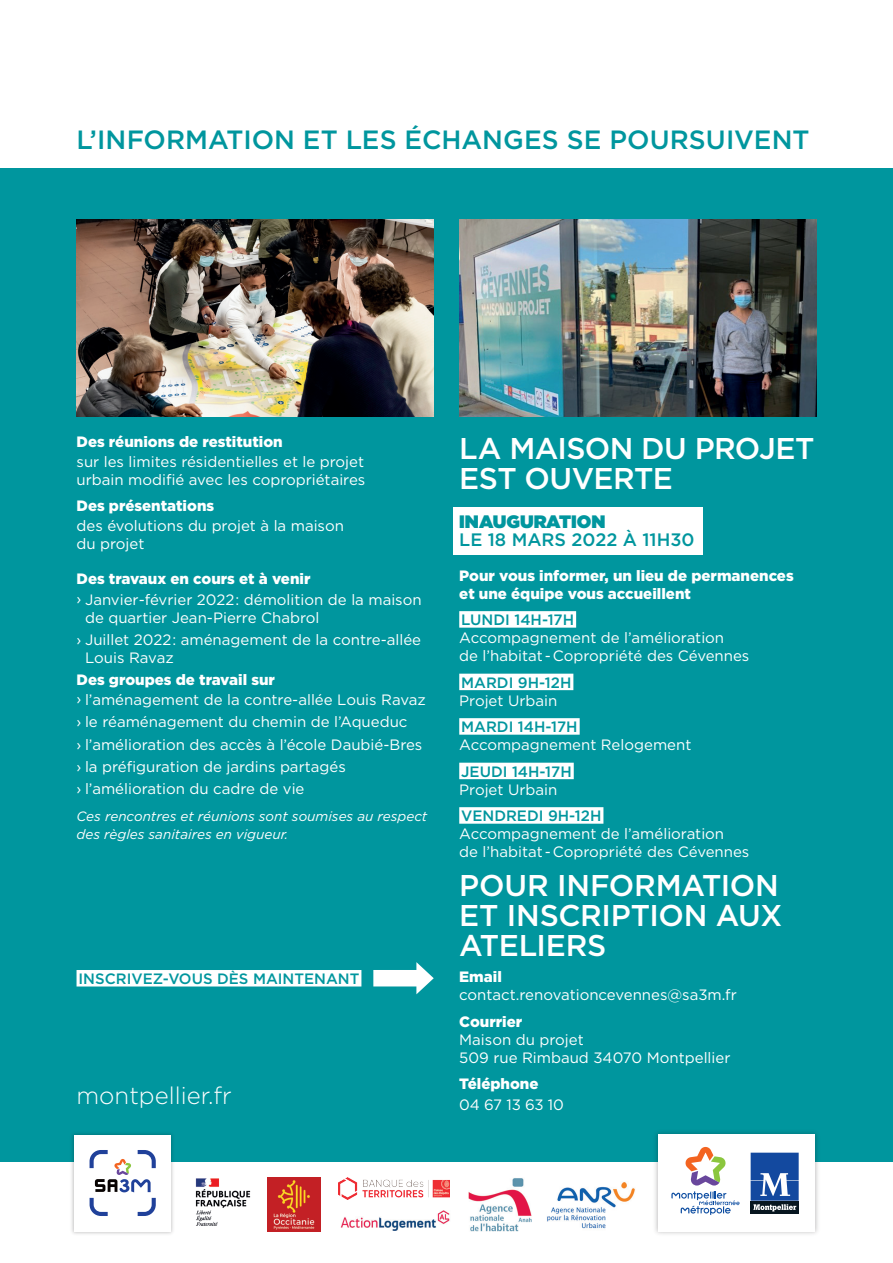
<style>
.page{position:relative;width:893px;height:1263px;background:#fff}
.page>*{position:absolute;margin:0;border:0;box-sizing:border-box;transform-origin:0 0}
.t1{font:500 30px/30px "Gotham";letter-spacing:-.015em;color:#fff}
.t2{font:500 26.4px "Gotham";letter-spacing:.005em;color:#00969e}
.t3{font:300 24px "Gotham";color:#fff}
.t4{font:500 18px "Gotham";color:#00969e}
.t5{font:900 18px "Gotham";color:#00969e}
.t6{font:15px/18px "Gotham";color:#fff}
.t7{font:900 15px/18px "Gotham";color:#fff}
.t8{font:500 15px "Gotham";color:#00969e}
.t9{font:italic 13.5px/18px "Gotham";color:#fff}
</style>
<div class="page">
<div style="left:0;top:169px;width:893px;height:993px;background:#00969e"></div>
<div style="left:454px;top:507px;width:249px;height:48px;background:#fff"></div>
<img style="left:459px;top:220px;width:357px;height:196px">
<img style="left:77px;top:220px;width:357px;height:196px">
<img style="left:71px;top:1133px;width:102px;height:101px">
<svg style="left:74px;top:1135px;width:97px;height:96px"></svg>
<img style="left:267px;top:1178px;width:54px;height:53px">
<img style="left:195px;top:1178px;width:56px;height:48px">
<img style="left:655px;top:1132px;width:163px;height:102px">
<svg style="left:658px;top:1134px;width:157px;height:97px"></svg>
<img style="left:468px;top:1178px;width:64px;height:53px">
<img style="left:547px;top:1182px;width:88px;height:47px">
<img style="left:338px;top:1177px;width:112px;height:23px">
<img style="left:340px;top:1210px;width:110px;height:21px">
<div style="left:459px;top:611px;width:117px;height:17px;background:#fff"></div>
<div style="left:459px;top:674px;width:114px;height:16px;background:#fff"></div>
<div style="left:459px;top:718px;width:121px;height:17px;background:#fff"></div>
<div style="left:459px;top:763px;width:115px;height:16px;background:#fff"></div>
<div style="left:459px;top:807px;width:144px;height:17px;background:#fff"></div>
<div style="left:77px;top:970px;width:284px;height:16px;background:#fff"></div>
<div style="left:373px;top:970px;width:50px;height:16px;background:#fff"></div>
<svg style="left:416px;top:962px;width:18px;height:32px"></svg>
<h2 class="t2" style="left:77px;top:122px;width:734px">L’INFORMATION ET LES ÉCHANGES SE POURSUIVENT</h2>
<p class="t7" style="left:77px;top:432px;width:208px">Des réunions de restitution</p>
<p class="t6" style="left:77px;top:452px;width:290px">sur les limites résidentielles et le projet urbain modifié avec les copropriétaires</p>
<p class="t7" style="left:77px;top:497px;width:139px">Des présentations</p>
<p class="t6" style="left:77px;top:517px;width:269px">des évolutions du projet à la maison du projet</p>
<p class="t7" style="left:77px;top:569px;width:235px">Des travaux en cours et à venir</p>
<p class="t6" style="left:85px;top:590px;width:338px;text-indent:-9px">› Janvier-février 2022 : démolition de la maison de quartier Jean-Pierre Chabrol</p>
<p class="t6" style="left:85px;top:630px;width:338px;text-indent:-9px">› Juillet 2022 : aménagement de la contre-allée<br>Louis Ravaz</p>
<p class="t7" style="left:77px;top:670px;width:200px">Des groupes de travail sur</p>
<p class="t6" style="left:77px;top:688px;width:351px;line-height:22.2px">› l’aménagement de la contre-allée Louis Ravaz › le réaménagement du chemin de l’Aqueduc<br>› l’amélioration des accès à l’école Daubié-Bres › la préfiguration de jardins partagés<br>› l’amélioration du cadre de vie</p>
<p class="t9" style="left:77px;top:807px;width:352px">Ces rencontres et réunions sont soumises au respect des règles sanitaires en vigueur.</p>
<p class="t8" style="left:79px;top:969px;width:282px">INSCRIVEZ-VOUS DÈS MAINTENANT</p>
<h3 class="t3" style="left:77px;top:1080px;width:157px">montpellier.fr</h3>
<h1 class="t1" style="left:459px;top:433px;width:357px">LA MAISON DU PROJET<br>EST OUVERTE</h1>
<p class="t5" style="left:459px;top:509px;width:148px">INAUGURATION</p>
<p class="t4" style="left:459px;top:528px;width:237px">LE 18 MARS 2022 À 11H30</p>
<p class="t7" style="left:459px;top:566px;width:336px">Pour vous informer, un lieu de permanences et une équipe vous accueillent</p>
<p class="t8" style="left:461px;top:610px;width:114px">LUNDI 14H-17H</p>
<p class="t6" style="left:459px;top:629px;width:292px">Accompagnement de l’amélioration<br>de l’habitat - Copropriété des Cévennes</p>
<p class="t8" style="left:461px;top:673px;width:112px">MARDI 9H-12H</p>
<p class="t6" style="left:459px;top:691px;width:100px">Projet Urbain</p>
<p class="t8" style="left:461px;top:717px;width:118px">MARDI 14H-17H</p>
<p class="t6" style="left:459px;top:736px;width:234px">Accompagnement Relogement</p>
<p class="t8" style="left:461px;top:762px;width:112px">JEUDI 14H-17H</p>
<p class="t6" style="left:459px;top:780px;width:100px">Projet Urbain</p>
<p class="t8" style="left:461px;top:806px;width:142px">VENDREDI 9H-12H</p>
<p class="t6" style="left:459px;top:825px;width:292px">Accompagnement de l’amélioration<br>de l’habitat - Copropriété des Cévennes</p>
<h1 class="t1" style="left:459px;top:870px;width:325px;text-align:justify">POUR INFORMATION ET INSCRIPTION AUX ATELIERS</h1>
<p class="t7" style="left:459px;top:968px;width:44px">Email</p>
<p class="t6" style="left:459px;top:986px;width:279px">contact.renovationcevennes@sa3m.fr</p>
<p class="t7" style="left:459px;top:1012px;width:65px">Courrier</p>
<p class="t6" style="left:459px;top:1030px;width:273px">Maison du projet<br>509 rue Rimbaud 34070 Montpellier</p>
<p class="t7" style="left:459px;top:1075px;width:81px">Téléphone</p>
<p class="t6" style="left:459px;top:1095px;width:106px">04 67 13 63 10</p>
</div>
